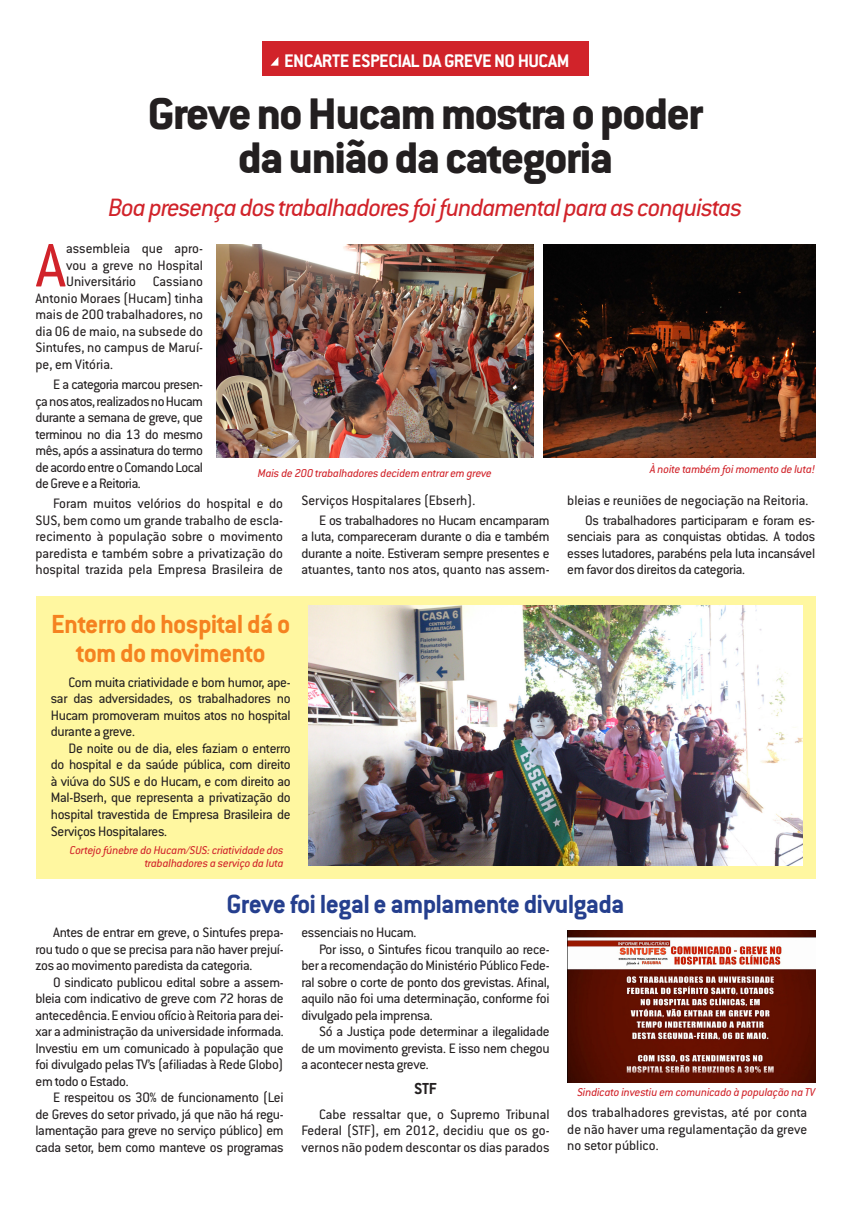
<style>
.page{position:relative;width:851px;height:1205px;background:#fff}
.page>*{position:absolute;margin:0;border:0;box-sizing:border-box;transform-origin:0 0}
.corpo_do_texto{font:67.38px "Conduit ITC Std";color:#d1232a}
.Titulo{font:800 48.62px/43.4px "Conduit ITC Std";letter-spacing:-.025em;color:#231f20;text-align:center}
.subtitulo1{font:700 28.75px/28.8px "Conduit ITC Std";letter-spacing:-.025em;color:#f58220;text-align:center}
.subtitulo1-2{font:700 28.75px "Conduit ITC Std";letter-spacing:-.025em;color:#253f8e}
.subtitulo{font:italic 27.62px "Conduit ITC Std";letter-spacing:-.035em;color:#d1232a}
.subtitulo1-3{font:700 20px "Conduit ITC Std";letter-spacing:-.025em;color:#fff}
.subtiulo2{font:700 17.5px "Conduit ITC Std";color:#231f20}
.corpo_do_texto-2{font:15px/16.5px "Conduit ITC Std";letter-spacing:-.02em;color:#231f20;text-align:justify}
.corpo_do_texto-3{font:15px "Conduit ITC Std";color:#231f20}
.legenda{font:italic 12.5px/12.5px "Conduit ITC Std";letter-spacing:-.01em;color:#d1232a;text-align:right}
</style>
<div class="page">
<div style="left:36px;top:596px;width:779px;height:282px;background:#fff7a0"></div>
<img style="left:216px;top:244px;width:317px;height:213px">
<img style="left:308px;top:606px;width:494px;height:259px">
<img style="left:567px;top:930px;width:248px;height:152px">
<div style="left:263px;top:41px;width:326px;height:34px;background:#d1232a"></div>
<svg style="left:270px;top:57px;width:8px;height:9px"></svg>
<img style="left:543px;top:244px;width:272px;height:213px">
<p class="subtitulo1-3" style="left:284px;top:49px;width:287px">ENCARTE ESPECIAL DA GREVE NO HUCAM</p>
<p class="Titulo" style="left:148px;top:91px;width:557px">Greve no Hucam mostra o poder da união da categoria</p>
<p class="subtitulo" style="left:108px;top:190px;width:635px">Boa presença dos trabalhadores foi fundamental para as conquistas</p>
<p class="corpo_do_texto" style="left:35px;top:225px;width:32px">A</p>
<p class="corpo_do_texto-3" style="left:66px;top:240px;width:138px">assembleia que apro-</p>
<p class="corpo_do_texto-3" style="left:66px;top:256px;width:138px">vou a greve no Hospital</p>
<p class="corpo_do_texto-3" style="left:66px;top:273px;width:138px">Universitário Cassiano</p>
<p class="corpo_do_texto-3" style="left:35px;top:289px;width:169px">Antonio Moraes (Hucam) tinha</p>
<p class="corpo_do_texto-3" style="left:35px;top:306px;width:169px">mais de 200 trabalhadores, no</p>
<p class="corpo_do_texto-3" style="left:35px;top:322px;width:169px">dia 06 de maio, na subsede do</p>
<p class="corpo_do_texto-3" style="left:35px;top:339px;width:169px">Sintufes, no campus de Maruí-</p>
<p class="corpo_do_texto-3" style="left:35px;top:355px;width:79px">pe, em Vitória.</p>
<p class="corpo_do_texto-2" style="left:35px;top:376px;width:169px;text-indent:18px">E a categoria marcou presen&shy;ça nos atos, realizados no Hucam durante a semana de greve, que terminou no dia 13 do mesmo mês, após a assinatura do termo de acordo entre o Comando Local de Greve e a Reitoria.</p>
<p class="corpo_do_texto-2" style="left:35px;top:495px;width:249px;text-indent:18px">Foram muitos velórios do hospital e do SUS, bem como um grande trabalho de escla&shy;recimento à população sobre o movimento paredista e também sobre a privatização do hospital trazida pela Empresa Brasileira de</p>
<p class="subtitulo1" style="left:51px;top:609px;width:240px">Enterro do hospital dá o tom do movimento</p>
<p class="corpo_do_texto-2" style="left:51px;top:673px;width:241px;text-indent:18px">Com muita criatividade e bom humor, ape&shy;sar das adversidades, os trabalhadores no Hucam promoveram muitos atos no hospital durante a greve.</p>
<p class="corpo_do_texto-2" style="left:51px;top:739px;width:241px;text-indent:18px">De noite ou de dia, eles faziam o enterro do hospital e da saúde pública, com direito à viúva do SUS e do Hucam, e com direito ao Mal-Bserh, que representa a privatização do hospital travestida de Empresa Brasileira de Serviços Hospitalares.</p>
<p class="legenda" style="left:70px;top:844px;width:215px">Cortejo fúnebre do Hucam/SUS: criatividade dos trabalhadores a serviço da luta</p>
<p class="subtitulo1-2" style="left:226px;top:886px;width:399px">Greve foi legal e amplamente divulgada</p>
<p class="corpo_do_texto-2" style="left:35px;top:924px;width:250px;text-indent:18px">Antes de entrar em greve, o Sintufes prepa&shy;rou tudo o que se precisa para não haver prejuí&shy;zos ao movimento paredista da categoria.</p>
<p class="corpo_do_texto-2" style="left:35px;top:973px;width:250px;text-indent:18px">O sindicato publicou edital sobre a assem&shy;bleia com indicativo de greve com 72 horas de antecedência. E enviou ofício à Reitoria para dei&shy;xar a administração da universidade informada.<br>Investiu em um comunicado à população que foi divulgado pelas TV’s (afiliadas à Rede Globo) em todo o Estado.</p>
<p class="corpo_do_texto-2" style="left:35px;top:1089px;width:250px;text-indent:18px">E respeitou os 30% de funcionamento (Lei de Greves do setor privado, já que não há regu&shy;lamentação para greve no serviço público) em cada setor, bem como manteve os programas</p>
<p class="legenda" style="left:650px;top:462px;width:166px">À noite também foi momento de luta!</p>
<p class="legenda" style="left:258px;top:466px;width:236px">Mais de 200 trabalhadores decidem entrar em greve</p>
<p class="corpo_do_texto-3" style="left:301px;top:491px;width:175px">Serviços Hospitalares (Ebserh).</p>
<p class="corpo_do_texto-2" style="left:301px;top:511px;width:250px;text-indent:18px">E os trabalhadores no Hucam encamparam a luta, compareceram durante o dia e também durante a noite. Estiveram sempre presentes e atuantes, tanto nos atos, quanto nas assem-</p>
<p class="corpo_do_texto-3" style="left:567px;top:491px;width:242px">bleias e reuniões de negociação na Reitoria.</p>
<p class="corpo_do_texto-2" style="left:567px;top:511px;width:249px;text-indent:18px">Os trabalhadores participaram e foram es&shy;senciais para as conquistas obtidas. A todos esses lutadores, parabéns pela luta incansável em favor dos direitos da categoria.</p>
<p class="corpo_do_texto-2" style="left:301px;top:924px;width:117px">essenciais no Hucam.</p>
<p class="corpo_do_texto-2" style="left:301px;top:940px;width:250px;text-indent:18px">Por isso, o Sintufes ficou tranquilo ao rece&shy;ber a recomendação do Ministério Público Fede&shy;ral sobre o corte de ponto dos grevistas. Afinal, aquilo não foi uma determinação, conforme foi divulgado pela imprensa.</p>
<p class="corpo_do_texto-2" style="left:301px;top:1023px;width:250px;text-indent:18px">Só a Justiça pode determinar a ilegalidade de um movimento grevista. E isso nem chegou a acontecer nesta greve.</p>
<p class="subtiulo2" style="left:414px;top:1078px;width:24px">STF</p>
<p class="corpo_do_texto-2" style="left:301px;top:1105px;width:250px;text-indent:18px">Cabe ressaltar que, o Supremo Tribunal Federal (STF), em 2012, decidiu que os go&shy;vernos não podem descontar os dias parados</p>
<p class="corpo_do_texto-2" style="left:567px;top:1104px;width:241px">dos trabalhadores grevistas, até por conta de não haver uma regulamentação da greve no setor público.</p>
<p class="legenda" style="left:577px;top:1086px;width:239px">Sindicato investiu em comunicado à população na TV</p>
</div>
